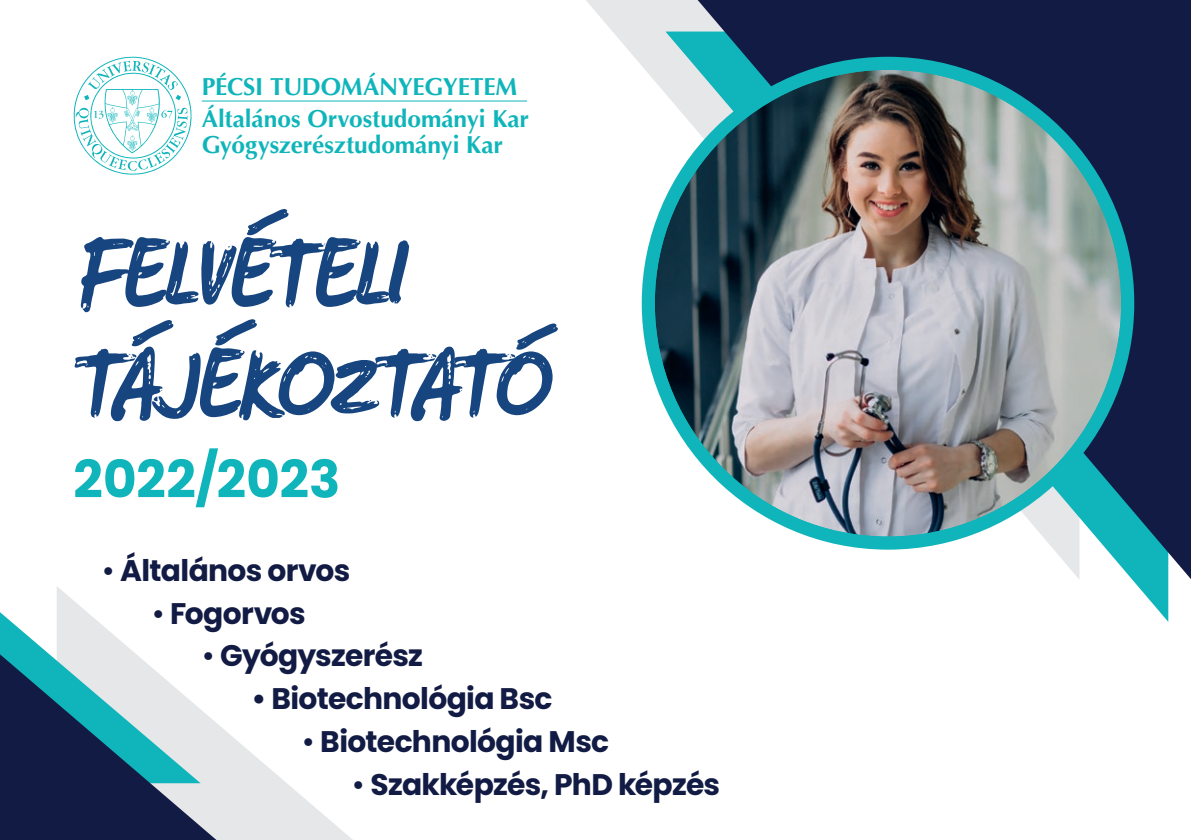
<style>
.page{position:relative;width:1191px;height:840px;background:#fff}
.page>*{position:absolute;margin:0;border:0;box-sizing:border-box;transform-origin:0 0}
.t1{font:115px/110px "Markerfield";letter-spacing:-.01em;color:#164580}
.t2{font:700 51.8px "Poppins";color:#0fb5ba}
.t3{font:700 29.8px "Poppins";letter-spacing:-.02em;color:#121b44}
.t4{font:700 24.4px/32.2px "H Optima";letter-spacing:-.005em;color:#0fb5ba}
.s1{font-weight:500}
</style>
<div class="page">
<svg style="left:586px;top:0;width:111px;height:408px"></svg>
<svg style="left:665px;top:32px;width:503px;height:589px"></svg>
<svg style="left:697px;top:0;width:494px;height:579px;fill:#121b44"></svg>
<svg style="left:57px;top:587px;width:295px;height:252px"></svg>
<svg style="left:0;top:611px;width:216px;height:228px"></svg>
<svg style="left:74px;top:57px;width:118px;height:118px"></svg>
<hr style="left:202px;top:100px;width:325px;height:1px;background:#0fb5ba">
<div style="left:648px;top:63px;width:479px;height:479px;background:#0fb5ba;border-radius:50%"></div>
<img style="left:655px;top:70px;width:466px;height:466px;border-radius:233px">
<div style="left:642px;top:57px;width:492px;height:492px;border:13px solid #0fb5ba;border-radius:50%"></div>
<p class="t4" style="left:202px;top:71px;width:329px">Pécsi Tudományegyetem<br>Általános Orvostudományi Kar</p>
<p class="t4" style="left:202px;top:129px;width:303px">Gyógyszerésztudományi Kar</p>
<h1 class="t1" style="left:73px;top:214px;width:473px">Felvételi tájékoztató</h1>
<h2 class="t2" style="left:73px;top:449px;width:268px">2022/2023</h2>
<p class="t3" style="left:101px;top:553px;width:250px"><span class="s1">•</span> Általános orvos</p>
<p class="t3" style="left:151px;top:595px;width:156px"><span class="s1">•</span> Fogorvos</p>
<p class="t3" style="left:201px;top:638px;width:223px"><span class="s1">•</span> Gyógyszerész</p>
<p class="t3" style="left:251px;top:681px;width:302px">• Biotechnológia Bsc</p>
<p class="t3" style="left:301px;top:723px;width:309px"><span class="s1">•</span> Biotechnológia Msc</p>
<p class="t3" style="left:351px;top:766px;width:370px"><span class="s1">•</span> Szakképzés, PhD képzés</p>
</div>
